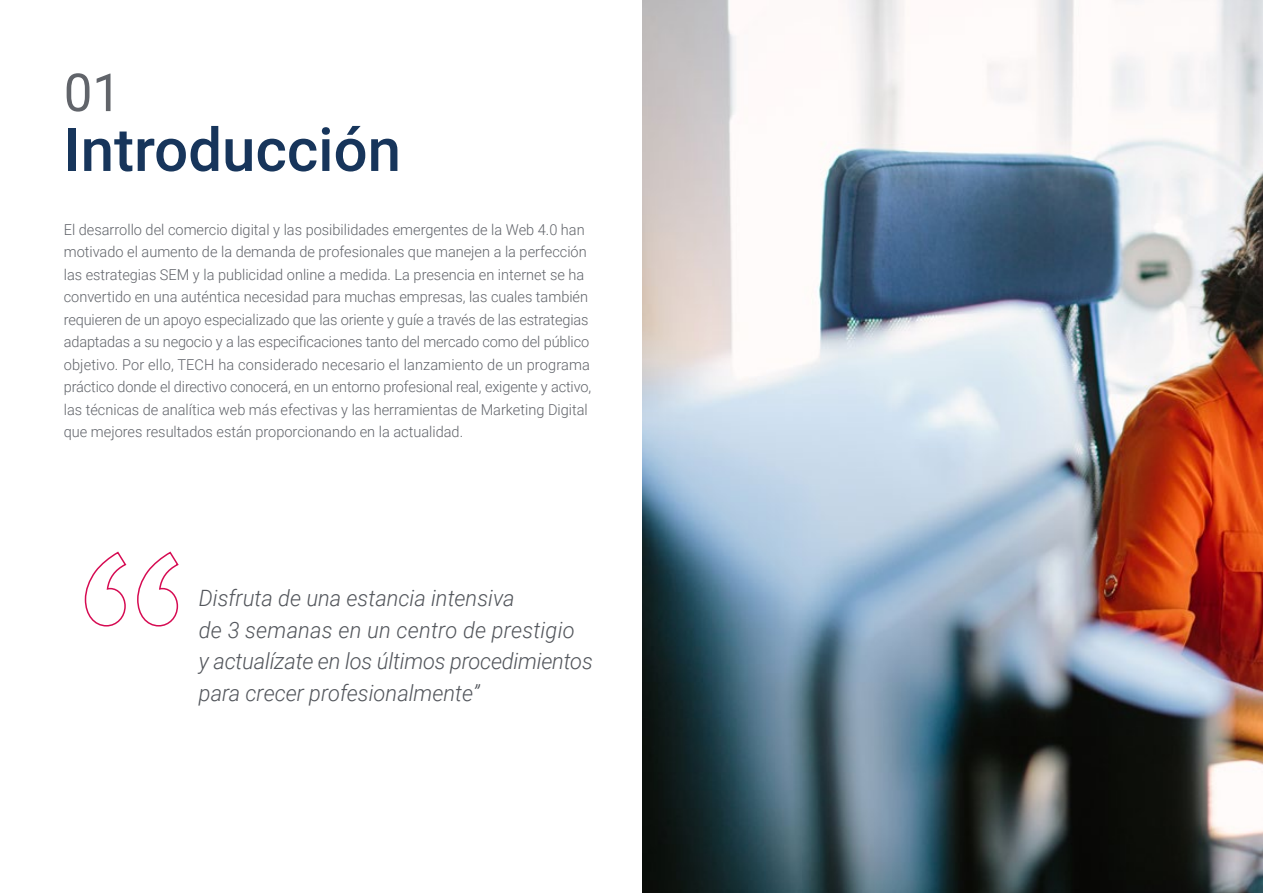
<style>
.page{position:relative;width:1263px;height:893px;background:#fff}
.page>*{position:absolute;margin:0;border:0;box-sizing:border-box;transform-origin:0 0}
.t1{font:500 60px "Roboto";color:#17355b}
.t2{font:52.5px "Roboto";color:#61646a}
.t3{font:italic 300 22.5px/31.5px "Roboto";color:#52555b}
.t4{font:300 15px/22.5px "Roboto";color:#61646a}
</style>
<div class="page">
<svg style="left:84px;top:551px;width:95px;height:76px"></svg>
<img style="left:642px;top:0;width:621px;height:893px">
<h2 class="t2" style="left:64px;top:56px;width:59px">01</h2>
<h1 class="t1" style="left:64px;top:108px;width:339px">Introducción</h1>
<p class="t4" style="left:64px;top:217px;width:529px">El desarrollo del comercio digital y las posibilidades emergentes de la Web 4.0 han motivado el aumento de la demanda de profesionales que manejen a la perfección las estrategias SEM y la publicidad online a medida. La presencia en internet se ha convertido en una auténtica necesidad para muchas empresas, las cuales también requieren de un apoyo especializado que las oriente y guíe a través de las estrategias adaptadas a su negocio y a las especificaciones tanto del mercado como del público objetivo. Por ello, TECH ha considerado necesario el lanzamiento de un programa práctico donde el directivo conocerá, en un entorno profesional real, exigente y activo, las técnicas de analítica web más efectivas y las herramientas de Marketing Digital que mejores resultados están proporcionando en la actualidad.</p>
<h3 class="t3" style="left:199px;top:581px;width:395px">Disfruta de una estancia intensiva<br>de 3 semanas en un centro de prestigio<br>y actualízate en los últimos procedimientos para crecer profesionalmente”</h3>
</div>
